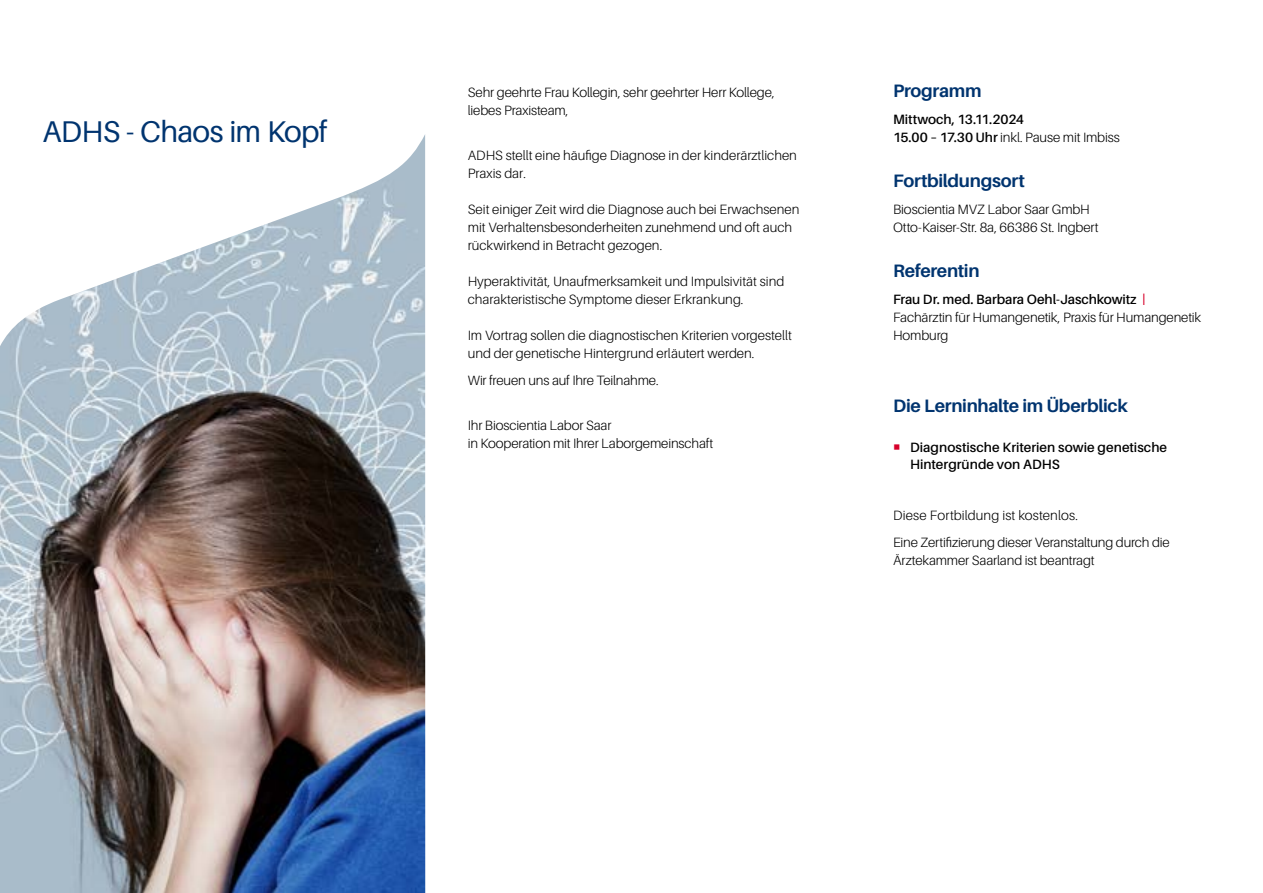
<style>
.page{position:relative;width:1263px;height:893px;background:#fff}
.page>*{position:absolute;margin:0;border:0;box-sizing:border-box;transform-origin:0 0}
.t1{font:30px "Aileron";letter-spacing:-.025em;color:#00346f}
.t2{font:700 18px "Aileron";letter-spacing:-.015em;color:#00346f}
.t3{font:300 13.5px/18px "Aileron";color:#000}
.t4{font:600 13.5px/18px "Aileron";letter-spacing:.005em;color:#000}
.s1{font-weight:300}
.s2{font-weight:600}
.s3{font-size:16.5px;color:#d6002a}
</style>
<div class="page">
<img style="left:0;top:135px;width:425px;height:758px">
<h1 class="t1" style="left:43px;top:115px;width:286px">ADHS - Chaos im Kopf</h1>
<p class="t3" style="left:468px;top:83px;width:308px">Sehr geehrte Frau Kollegin, sehr geehrter Herr Kollege, liebes Praxisteam,</p>
<p class="t3" style="left:468px;top:146px;width:331px">ADHS stellt eine häufige Diagnose in der kinderärztlichen<br>Praxis dar.</p>
<p class="t3" style="left:468px;top:200px;width:333px">Seit einiger Zeit wird die Diagnose auch bei Erwachsenen mit Verhaltensbesonderheiten zunehmend und oft auch rückwirkend in Betracht gezogen.</p>
<p class="t3" style="left:468px;top:272px;width:318px">Hyperaktivität, Unaufmerksamkeit und Impulsivität sind charakteristische Symptome dieser Erkrankung.</p>
<p class="t3" style="left:468px;top:326px;width:326px">Im Vortrag sollen die diagnostischen Kriterien vorgestellt und der genetische Hintergrund erläutert werden.</p>
<p class="t3" style="left:468px;top:371px;width:192px">Wir freuen uns auf Ihre Teilnahme.</p>
<p class="t3" style="left:468px;top:416px;width:247px">Ihr Bioscientia Labor Saar<br>in Kooperation mit Ihrer Laborgemeinschaft</p>
<h2 class="t2" style="left:893px;top:80px;width:90px">Programm</h2>
<p class="t4" style="left:893px;top:110px;width:228px">Mittwoch, 13.11.2024<br>15.00 – 17.30 Uhr <span class="s1">inkl. Pause mit Imbiss</span></p>
<h2 class="t2" style="left:893px;top:170px;width:133px">Fortbildungsort</h2>
<p class="t3" style="left:893px;top:200px;width:207px">Bioscientia MVZ Labor Saar GmbH<br>Otto-Kaiser-Str. 8a, 66386 St. Ingbert</p>
<h2 class="t2" style="left:893px;top:260px;width:88px">Referentin</h2>
<p class="t3" style="left:893px;top:290px;width:310px"><span class="s2">Frau Dr. med. Barbara Oehl-Jaschkowitz</span> <span class="s3">I<br></span>Fachärztin für Humangenetik, Praxis für Humangenetik<br>Homburg</p>
<h2 class="t2" style="left:893px;top:395px;width:236px">Die Lerninhalte im Überblick</h2>
<p class="t4" style="left:910px;top:440px;width:259px;line-height:16.5px">Diagnostische Kriterien sowie genetische<br>Hintergründe von ADHS</p>
<p class="t3" style="left:893px;top:501px;width:278px;line-height:27px">Diese Fortbildung ist kostenlos.<br>Eine Zertifizierung dieser Veranstaltung durch die</p>
<p class="t3" style="left:893px;top:551px;width:203px">Ärztekammer Saarland ist beantragt</p>
</div>
